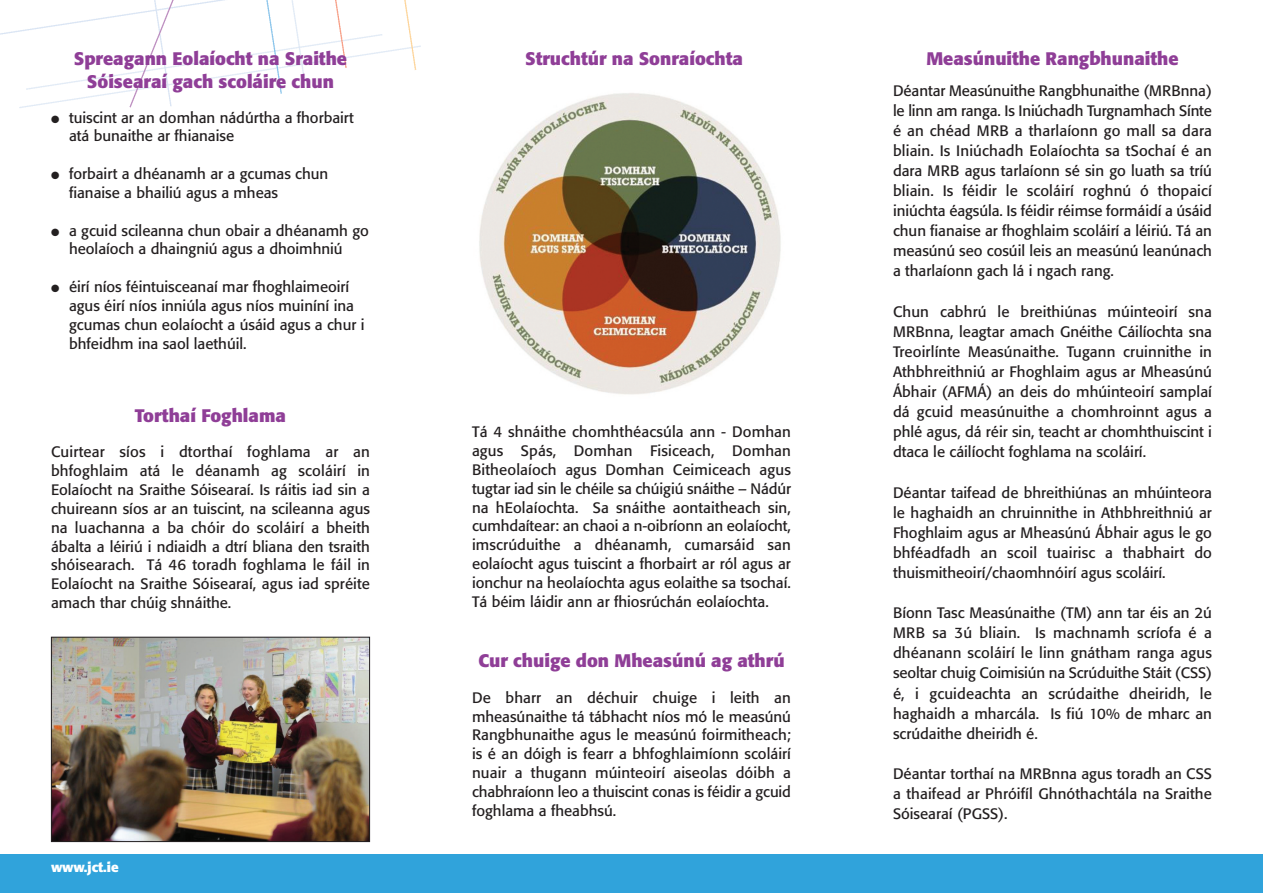
<style>
.page{position:relative;width:1263px;height:893px;background:#fff}
.page>*{position:absolute;margin:0;border:0;box-sizing:border-box;transform-origin:0 0}
.t1{font:700 18px "Formata";color:#8f3e97}
.t2{font:15px/18.9px "Formata";color:#231f20;text-align:justify}
.t3{font:700 13.5px "Formata";color:#fff}
</style>
<div class="page">
<img style="left:0;top:0;width:421px;height:108px">
<div style="left:0;top:855px;width:1263px;height:38px;background:#30a3db"></div>
<img style="left:53px;top:639px;width:315px;height:201px">
<div style="left:51px;top:637px;width:319px;height:205px;border:1px solid #231f20"></div>
<img style="left:479px;top:93px;width:302px;height:302px">
<p class="t1" style="left:74px;top:51px;width:275px">Spreagann Eolaíocht na Sraithe</p>
<p class="t1" style="left:926px;top:51px;width:254px">Measúnuithe Rangbhunaithe</p>
<p class="t1" style="left:87px;top:74px;width:248px">Sóisearaí gach scoláire chun</p>
<p class="t1" style="left:525px;top:51px;width:219px">Struchtúr na Sonraíochta</p>
<p class="t2" style="left:893px;top:81px;width:320px;line-height:20.1px">Déantar Measúnuithe Rangbhunaithe (MRBnna) le linn am ranga. Is Iniúchadh Turgnamhach Sínte é an chéad MRB a tharlaíonn go mall sa dara bliain. Is Iniúchadh Eolaíochta sa tSochaí é an dara MRB agus tarlaíonn sé sin go luath sa tríú bliain. Is féidir le scoláirí roghnú ó thopaicí iniúchta éagsúla. Is féidir réimse formáidí a úsáid chun fianaise ar fhoghlaim scoláirí a léiriú. Tá an measúnú seo cosúil leis an measúnú leanúnach a tharlaíonn gach lá i ngach rang.</p>
<p class="t2" style="left:893px;top:303px;width:320px;line-height:20.1px">Chun cabhrú le breithiúnas múinteoirí sna MRBnna, leagtar amach Gnéithe Cáilíochta sna Treoirlínte Measúnaithe. Tugann cruinnithe in Athbhreithniú ar Fhoghlaim agus ar Mheasúnú Ábhair (AFMÁ) an deis do mhúinteoirí samplaí dá gcuid measúnuithe a chomhroinnt agus a phlé agus, dá réir sin, teacht ar chomhthuiscint i dtaca le cáilíocht foghlama na scoláirí.</p>
<p class="t2" style="left:893px;top:483px;width:320px;line-height:20.1px">Déantar taifead de bhreithiúnas an mhúinteora le haghaidh an chruinnithe in Athbhreithniú ar Fhoghlaim agus ar Mheasúnú Ábhair agus le go bhféadfadh an scoil tuairisc a thabhairt do thuismitheoirí/chaomhnóirí agus scoláirí.</p>
<p class="t2" style="left:893px;top:604px;width:320px;line-height:20.1px">Bíonn Tasc Measúnaithe (TM) ann tar éis an 2ú MRB sa 3ú bliain. Is machnamh scríofa é a dhéanann scoláirí le linn gnátham ranga agus seoltar chuig Coimisiún na Scrúduithe Stáit (CSS) é, i gcuideachta an scrúdaithe dheiridh, le haghaidh a mharcála. Is fiú 10% de mharc an scrúdaithe dheiridh é.</p>
<p class="t2" style="left:893px;top:765px;width:320px;line-height:20.1px">Déantar torthaí na MRBnna agus toradh an CSS a thaifead ar Phróifíl Ghnóthachtála na Sraithe Sóisearaí (PGSS).</p>
<p class="t2" style="left:69px;top:109px;width:286px;text-indent:-18px">● tuiscint ar an domhan nádúrtha a fhorbairt atá bunaithe ar fhianaise</p>
<p class="t2" style="left:69px;top:166px;width:261px;text-indent:-18px">● forbairt a dhéanamh ar a gcumas chun fianaise a bhailiú agus a mheas</p>
<p class="t2" style="left:51px;top:222px;width:319px;text-align:center">● a gcuid scileanna chun obair a dhéanamh go heolaíoch a dhaingniú agus a dhoimhniú</p>
<p class="t2" style="left:69px;top:279px;width:297px;text-align:left;text-indent:-18px">● éirí níos féintuisceanaí mar fhoghlaimeoirí agus éirí níos inniúla agus níos muiníní ina gcumas chun eolaíocht a úsáid agus a chur i bhfeidhm ina saol laethúil.</p>
<p class="t1" style="left:135px;top:408px;width:153px">Torthaí Foghlama</p>
<p class="t2" style="left:51px;top:444px;width:320px">Cuirtear síos i dtorthaí foghlama ar an bhfoghlaim atá le déanamh ag scoláirí in Eolaíocht na Sraithe Sóisearaí. Is ráitis iad sin a chuireann síos ar an tuiscint, na scileanna agus na luachanna a ba chóir do scoláirí a bheith ábalta a léiriú i ndiaidh a dtrí bliana den tsraith shóisearach. Tá 46 toradh foghlama le fáil in Eolaíocht na Sraithe Sóisearaí, agus iad spréite amach thar chúig shnáithe.</p>
<p class="t2" style="left:472px;top:424px;width:320px">Tá 4 shnáithe chomhthéacsúla ann - Domhan agus Spás, Domhan Fisiceach, Domhan Bitheolaíoch agus Domhan Ceimiceach agus tugtar iad sin le chéile sa chúigiú snáithe – Nádúr na hEolaíochta. Sa snáithe aontaitheach sin, cumhdaítear: an chaoi a n-oibríonn an eolaíocht, imscrúduithe a dhéanamh, cumarsáid san eolaíocht agus tuiscint a fhorbairt ar ról agus ar ionchur na heolaíochta agus eolaithe sa tsochaí.<br>Tá béim láidir ann ar fhiosrúchán eolaíochta.</p>
<p class="t1" style="left:478px;top:653px;width:308px">Cur chuige don Mheasúnú ag athrú</p>
<p class="t2" style="left:472px;top:689px;width:320px">De bharr an déchuir chuige i leith an mheasúnaithe tá tábhacht níos mó le measúnú Rangbhunaithe agus le measúnú foirmitheach; is é an dóigh is fearr a bhfoghlaimíonn scoláirí nuair a thugann múinteoirí aiseolas dóibh a chabhraíonn leo a thuiscint conas is féidir a gcuid foghlama a fheabhsú.</p>
<p class="t3" style="left:51px;top:861px;width:69px">www.jct.ie</p>
</div>
